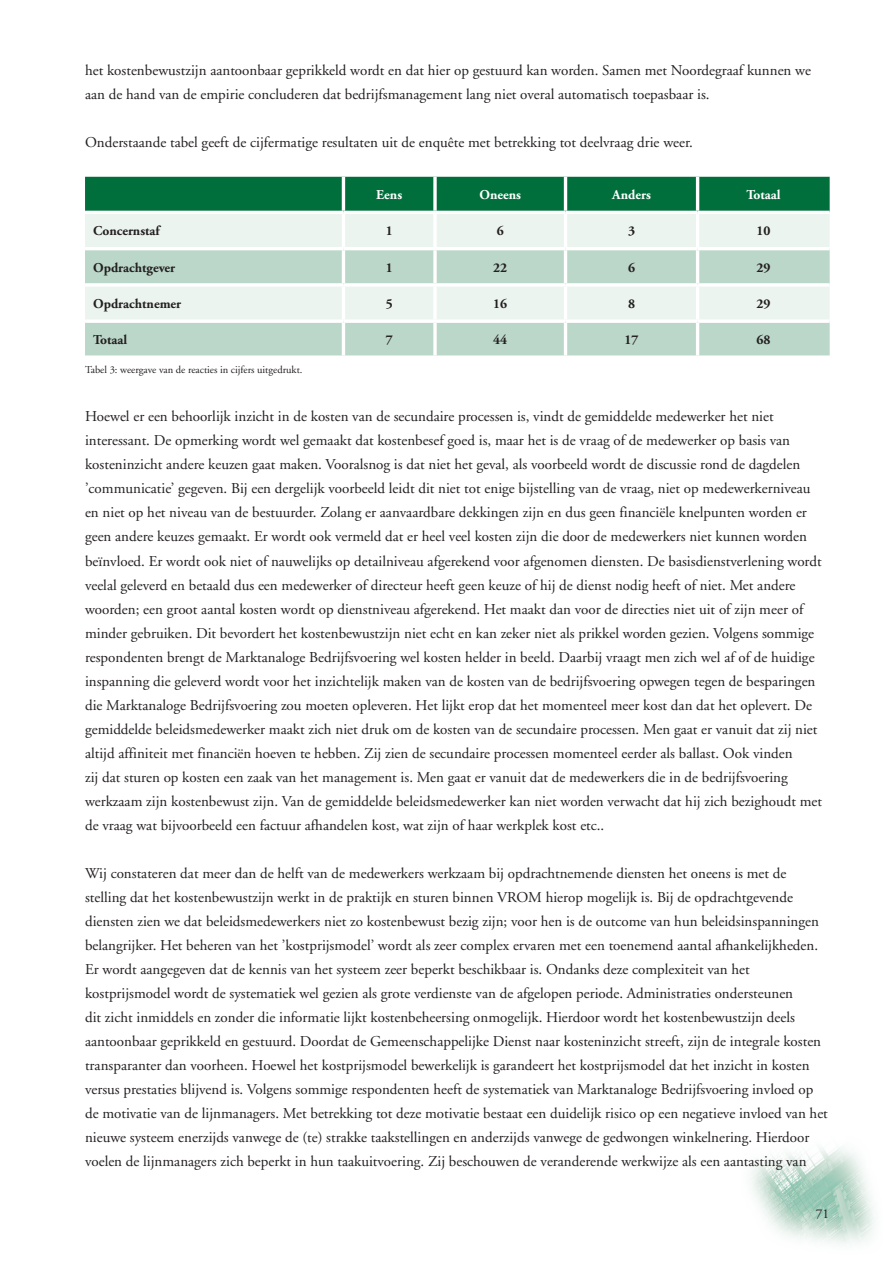
<style>
.page{position:relative;width:893px;height:1263px;background:#fff}
.page>*{position:absolute;margin:0;border:0;box-sizing:border-box;transform-origin:0 0}
.t1{font:15px/24px "Adobe Garamond";color:#231f20}
.t2{font:700 13.5px "Adobe Garamond";color:#231f20}
.t3{font:700 13.5px "Adobe Garamond";color:#fff}
.t4{font:13.5px "Adobe Garamond Pro";color:#231f20}
.t5{font:10.5px "Adobe Garamond";color:#231f20}
</style>
<div class="page">
<img style="left:750px;top:1147px;width:125px;height:98px">
<div style="left:85px;top:177px;width:745px;height:34px;background:#006f3c"></div>
<div style="left:85px;top:214px;width:745px;height:33px;background:#ebf4ef"></div>
<svg style="left:85px;top:250px;width:745px;height:105px;background:#cbe0d5"></svg>
<hr style="left:342px;top:177px;width:3px;height:34px;background:#fff">
<svg style="left:433px;top:177px;width:4px;height:34px"></svg>
<hr style="left:564px;top:177px;width:3px;height:34px;background:#fff">
<hr style="left:696px;top:177px;width:3px;height:34px;background:#fff">
<hr style="left:342px;top:214px;width:3px;height:33px;background:#fff">
<hr style="left:433px;top:214px;width:4px;height:33px;background:#fff">
<hr style="left:564px;top:214px;width:3px;height:33px;background:#fff">
<hr style="left:696px;top:214px;width:3px;height:33px;background:#fff">
<hr style="left:342px;top:250px;width:3px;height:33px;background:#fff">
<svg style="left:433px;top:250px;width:4px;height:33px"></svg>
<hr style="left:564px;top:250px;width:3px;height:33px;background:#fff">
<hr style="left:696px;top:250px;width:3px;height:33px;background:#fff">
<hr style="left:85px;top:283px;width:258px;height:4px;background:#fff">
<hr style="left:343px;top:283px;width:92px;height:4px;background:#fff">
<hr style="left:342px;top:287px;width:3px;height:32px;background:#fff">
<hr style="left:435px;top:283px;width:130px;height:4px;background:#fff">
<hr style="left:433px;top:287px;width:4px;height:32px;background:#fff">
<hr style="left:565px;top:283px;width:133px;height:4px;background:#fff">
<hr style="left:564px;top:287px;width:3px;height:32px;background:#fff">
<hr style="left:698px;top:283px;width:132px;height:4px;background:#f8fbf9">
<hr style="left:696px;top:287px;width:3px;height:32px;background:#fff">
<hr style="left:85px;top:319px;width:258px;height:4px;background:#fff">
<hr style="left:343px;top:319px;width:92px;height:4px;background:#fff">
<hr style="left:342px;top:323px;width:3px;height:32px;background:#fff">
<hr style="left:435px;top:319px;width:130px;height:4px;background:#fff">
<svg style="left:433px;top:323px;width:4px;height:32px"></svg>
<hr style="left:565px;top:319px;width:133px;height:4px;background:#f8fbf9">
<hr style="left:564px;top:323px;width:3px;height:32px;background:#fff">
<hr style="left:698px;top:319px;width:132px;height:4px;background:#f8fbf9">
<hr style="left:696px;top:323px;width:3px;height:32px;background:#fff">
<p class="t1" style="left:85px;top:58px;width:727px">het kostenbewustzijn aantoonbaar geprikkeld wordt en dat hier op gestuurd kan worden. Samen met Noordegraaf kunnen we aan de hand van de empirie concluderen dat bedrijfsmanagement lang niet overal automatisch toepasbaar is.</p>
<p class="t1" style="left:85px;top:130px;width:609px">Onderstaande tabel geeft de cijfermatige resultaten uit de enquête met betrekking tot deelvraag drie weer.</p>
<p class="t3" style="left:376px;top:187px;width:27px">Eens</p>
<p class="t3" style="left:479px;top:187px;width:43px">Oneens</p>
<p class="t3" style="left:612px;top:187px;width:40px">Anders</p>
<p class="t3" style="left:747px;top:187px;width:36px">Totaal</p>
<p class="t2" style="left:93px;top:224px;width:68px">Concernstaf</p>
<p class="t2" style="left:386px;top:224px;width:9px">1</p>
<p class="t2" style="left:497px;top:224px;width:9px">6</p>
<p class="t2" style="left:628px;top:224px;width:9px">3</p>
<p class="t2" style="left:757px;top:224px;width:16px">10</p>
<p class="t2" style="left:93px;top:260px;width:84px">Opdrachtgever</p>
<p class="t2" style="left:386px;top:260px;width:9px">1</p>
<p class="t2" style="left:493px;top:260px;width:16px">22</p>
<p class="t2" style="left:628px;top:260px;width:9px">6</p>
<p class="t2" style="left:757px;top:260px;width:16px">29</p>
<p class="t2" style="left:93px;top:296px;width:90px">Opdrachtnemer</p>
<p class="t2" style="left:386px;top:296px;width:9px">5</p>
<p class="t2" style="left:493px;top:296px;width:16px">16</p>
<p class="t2" style="left:628px;top:296px;width:9px">8</p>
<p class="t2" style="left:757px;top:296px;width:16px">29</p>
<p class="t2" style="left:93px;top:332px;width:36px">Totaal</p>
<p class="t2" style="left:386px;top:332px;width:9px">7</p>
<p class="t2" style="left:493px;top:332px;width:16px">44</p>
<p class="t2" style="left:624px;top:332px;width:16px">17</p>
<p class="t2" style="left:757px;top:332px;width:16px">68</p>
<p class="t5" style="left:85px;top:364px;width:219px">Tabel 3: weergave van de reacties in cijfers uitgedrukt.</p>
<p class="t1" style="left:85px;top:405px;width:739px">Hoewel er een behoorlijk inzicht in de kosten van de secundaire processen is, vindt de gemiddelde medewerker het niet interessant. De opmerking wordt wel gemaakt dat kostenbesef goed is, maar het is de vraag of de medewerker op basis van kosteninzicht andere keuzen gaat maken. Vooralsnog is dat niet het geval, als voorbeeld wordt de discussie rond de dagdelen ’communicatie’ gegeven. Bij een dergelijk voorbeeld leidt dit niet tot enige bijstelling van de vraag, niet op medewerkerniveau en niet op het niveau van de bestuurder. Zolang er aanvaardbare dekkingen zijn en dus geen financiële knelpunten worden er geen andere keuzes gemaakt. Er wordt ook vermeld dat er heel veel kosten zijn die door de medewerkers niet kunnen worden beïnvloed. Er wordt ook niet of nauwelijks op detailniveau afgerekend voor afgenomen diensten. De basisdienstverlening wordt veelal geleverd en betaald dus een medewerker of directeur heeft geen keuze of hij de dienst nodig heeft of niet. Met andere woorden; een groot aantal kosten wordt op dienstniveau afgerekend. Het maakt dan voor de directies niet uit of zijn meer of minder gebruiken. Dit bevordert het kostenbewustzijn niet echt en kan zeker niet als prikkel worden gezien. Volgens sommige respondenten brengt de Marktanaloge Bedrijfsvoering wel kosten helder in beeld. Daarbij vraagt men zich wel af of de huidige inspanning die geleverd wordt voor het inzichtelijk maken van de kosten van de bedrijfsvoering opwegen tegen de besparingen die Marktanaloge Bedrijfsvoering zou moeten opleveren. Het lijkt erop dat het momenteel meer kost dan dat het oplevert. De gemiddelde beleidsmedewerker maakt zich niet druk om de kosten van de secundaire processen. Men gaat er vanuit dat zij niet altijd affiniteit met financiën hoeven te hebben. Zij zien de secundaire processen momenteel eerder als ballast. Ook vinden<br>zij dat sturen op kosten een zaak van het management is. Men gaat er vanuit dat de medewerkers die in de bedrijfsvoering werkzaam zijn kostenbewust zijn. Van de gemiddelde beleidsmedewerker kan niet worden verwacht dat hij zich bezighoudt met de vraag wat bijvoorbeeld een factuur afhandelen kost, wat zijn of haar werkplek kost etc..</p>
<p class="t1" style="left:85px;top:861px;width:744px">Wij constateren dat meer dan de helft van de medewerkers werkzaam bij opdrachtnemende diensten het oneens is met de stelling dat het kostenbewustzijn werkt in de praktijk en sturen binnen VROM hierop mogelijk is. Bij de opdrachtgevende diensten zien we dat beleidsmedewerkers niet zo kostenbewust bezig zijn; voor hen is de outcome van hun beleidsinspanningen belangrijker. Het beheren van het ’kostprijsmodel’ wordt als zeer complex ervaren met een toenemend aantal afhankelijkheden.<br>Er wordt aangegeven dat de kennis van het systeem zeer beperkt beschikbaar is. Ondanks deze complexiteit van het kostprijsmodel wordt de systematiek wel gezien als grote verdienste van de afgelopen periode. Administraties ondersteunen<br>dit zicht inmiddels en zonder die informatie lijkt kostenbeheersing onmogelijk. Hierdoor wordt het kostenbewustzijn deels aantoonbaar geprikkeld en gestuurd. Doordat de Gemeenschappelijke Dienst naar kosteninzicht streeft, zijn de integrale kosten transparanter dan voorheen. Hoewel het kostprijsmodel bewerkelijk is garandeert het kostprijsmodel dat het inzicht in kosten versus prestaties blijvend is. Volgens sommige respondenten heeft de systematiek van Marktanaloge Bedrijfsvoering invloed op de motivatie van de lijnmanagers. Met betrekking tot deze motivatie bestaat een duidelijk risico op een negatieve invloed van het nieuwe systeem enerzijds vanwege de (te) strakke taakstellingen en anderzijds vanwege de gedwongen winkelnering. Hierdoor voelen de lijnmanagers zich beperkt in hun taakuitvoering. Zij beschouwen de veranderende werkwijze als een aantasting van</p>
<p class="t4" style="left:816px;top:1205px;width:15px">71</p>
</div>
